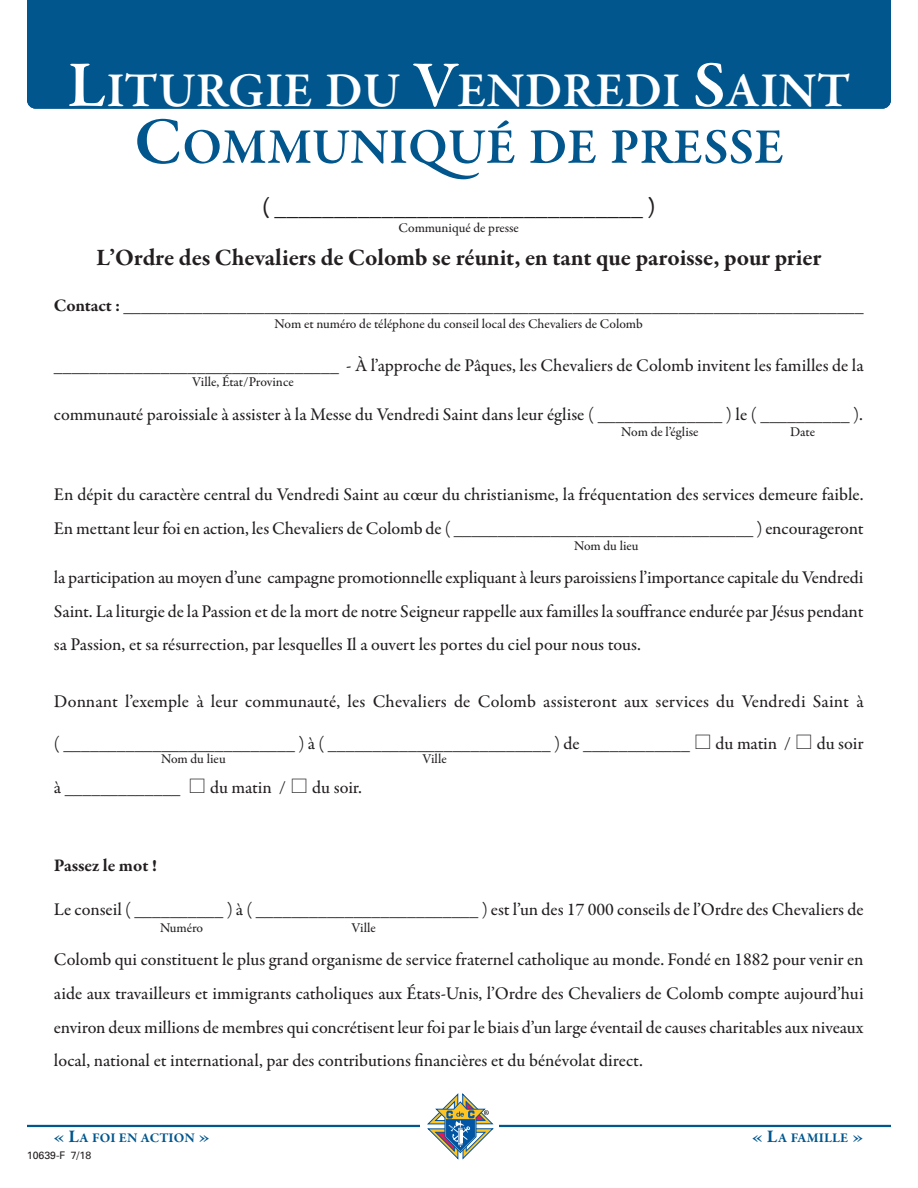
<style>
.page{position:relative;width:918px;height:1188px;background:#fff}
.page>*{position:absolute;margin:0;border:0;box-sizing:border-box;transform-origin:0 0}
.t1{font:600 50.7px "Garamond Premr Pro";color:#01568d}
.t2{font:600 49.5px "Garamond Premr Pro";color:#fff}
.t3{font:700 24px "Garamond Premr Pro";color:#231f20}
.t4{font:500 18px/33.6px "Garamond Premr Pro";color:#231f20;text-align:justify}
.t5{font:700 18px "Garamond Premr Pro";color:#231f20}
.t6{font:500 13.5px "Garamond Premr Pro";color:#231f20}
.t7{font:700 13.5px "Garamond Premr Pro";color:#01568d}
.t8{font:10.5px "Univers";color:#231f20}
.s1{font-size:66px}
.s2{font-size:67.5px}
.s3{font-weight:700}
.s4{font-size:18px}
</style>
<div class="page">
<div style="left:27px;top:0;width:864px;height:109px;background:#01568d"></div>
<hr style="left:27px;top:1125px;width:864px;height:2px;background:#01568d">
<div style="left:421px;top:1090px;width:78px;height:70px;background:#fff"></div>
<svg style="left:427px;top:1093px;width:67px;height:66px"></svg>
<h2 class="t2" style="left:67px;top:71px;width:785px"><span class="s1">L</span>ITURGIE DU <span class="s1">V</span>ENDREDI <span class="s1">S</span>AINT</h2>
<h1 class="t1" style="left:134px;top:127px;width:651px"><span class="s2">C</span>OMMUNIQUÉ DE PRESSE</h1>
<h3 class="t3" style="left:262px;top:198px;width:395px">( _______________________________ )</h3>
<p class="t6" style="left:399px;top:222px;width:122px">Communiqué de presse</p>
<h3 class="t3" style="left:96px;top:248px;width:727px">L’Ordre des Chevaliers de Colomb se réunit, en tant que paroisse, pour prier</h3>
<p class="t4" style="left:54px;top:290px;width:811px"><span class="s3">Contact :</span> ____________________________________________________________________________________</p>
<p class="t6" style="left:275px;top:318px;width:370px">Nom et numéro de téléphone du conseil local des Chevaliers de Colomb</p>
<p class="t4" style="left:54px;top:350px;width:811px">________________________________ - À l’approche de Pâques, les Chevaliers de Colomb invitent les familles de la</p>
<p class="t6" style="left:192px;top:377px;width:103px">Ville, État/Province</p>
<p class="t4" style="left:54px;top:399px;width:811px">communauté paroissiale à assister à la Messe du Vendredi Saint dans leur église ( ______________ ) le ( __________ ).</p>
<p class="t6" style="left:621px;top:426px;width:79px">Nom de l’église</p>
<p class="t6" style="left:790px;top:426px;width:27px">Date</p>
<p class="t4" style="left:54px;top:480px;width:811px">En dépit du caractère central du Vendredi Saint au cœur du christianisme, la fréquentation des services demeure faible.<br>En mettant leur foi en action, les Chevaliers de Colomb de ( __________________________________ ) encourageront</p>
<p class="t6" style="left:574px;top:540px;width:66px">Nom du lieu</p>
<p class="t4" style="left:54px;top:562px;width:811px">la participation au moyen d’une campagne promotionnelle expliquant à leurs paroissiens l’importance capitale du Vendredi Saint. La liturgie de la Passion et de la mort de notre Seigneur rappelle aux familles la souffrance endurée par Jésus pendant sa Passion, et sa résurrection, par lesquelles Il a ouvert les portes du ciel pour nous tous.</p>
<p class="t4" style="left:54px;top:686px;width:811px">Donnant l’exemple à leur communauté, les Chevaliers de Colomb assisteront aux services du Vendredi Saint à</p>
<p class="t4" style="left:54px;top:728px;width:638px">( __________________________ ) à ( _________________________ ) de ____________</p>
<p class="t4" style="left:716px;top:728px;width:77px">du matin /</p>
<p class="t4" style="left:817px;top:728px;width:48px">du soir</p>
<p class="t6" style="left:161px;top:754px;width:66px">Nom du lieu</p>
<p class="t6" style="left:422px;top:754px;width:26px">Ville</p>
<p class="t4" style="left:54px;top:772px;width:128px">à _____________</p>
<p class="t4" style="left:210px;top:772px;width:78px">du matin /</p>
<p class="t4" style="left:312px;top:772px;width:51px">du soir.</p>
<p class="t5" style="left:54px;top:859px;width:105px">Passez le mot !</p>
<p class="t4" style="left:54px;top:894px;width:811px">Le conseil ( __________ ) à ( _________________________ ) est l’un des 17 000 conseils de l’Ordre des Chevaliers de</p>
<p class="t6" style="left:160px;top:922px;width:45px">Numéro</p>
<p class="t6" style="left:351px;top:922px;width:26px">Ville</p>
<p class="t4" style="left:54px;top:945px;width:811px">Colomb qui constituent le plus grand organisme de service fraternel catholique au monde. Fondé en 1882 pour venir en aide aux travailleurs et immigrants catholiques aux États-Unis, l’Ordre des Chevaliers de Colomb compte aujourd’hui environ deux millions de membres qui concrétisent leur foi par le biais d’un large éventail de causes charitables aux niveaux local, national et international, par des contributions financières et du bénévolat direct.</p>
<p class="t7" style="left:53px;top:1132px;width:159px"><span class="s4">« L</span>A FOI EN ACTION <span class="s4">»</span></p>
<p class="t8" style="left:27px;top:1152px;width:66px">10639-F 7/18</p>
<p class="t7" style="left:751px;top:1132px;width:114px"><span class="s4">« L</span>A FAMILLE <span class="s4">»</span></p>
</div>
